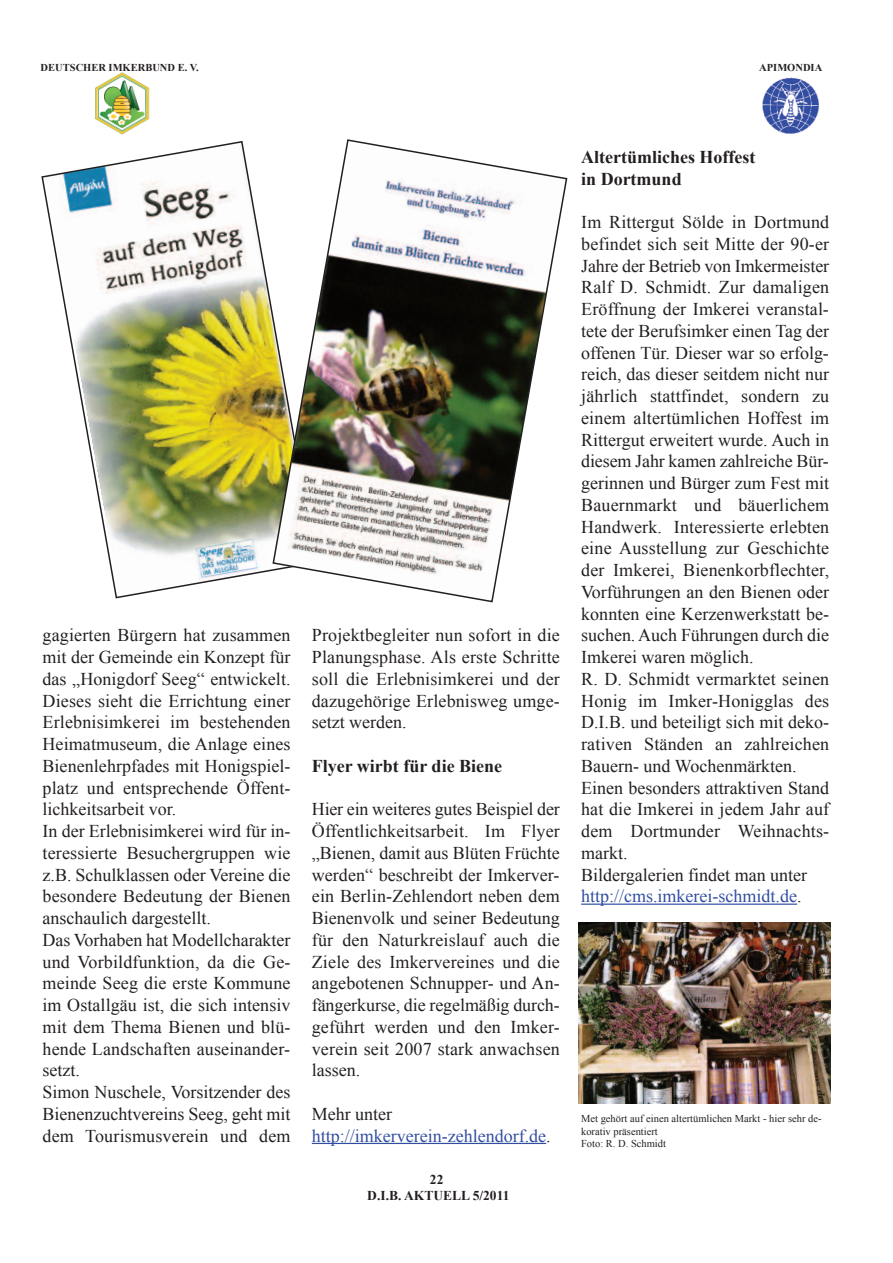
<style>
.page{position:relative;width:893px;height:1263px;background:#fff}
.page>*{position:absolute;margin:0;border:0;box-sizing:border-box;transform-origin:0 0}
.t1{font:18px/21.8px "Times New Roman";letter-spacing:.005em;color:#231f20}
.t2{font:700 18px/21.8px "Times New Roman";color:#231f20}
.t3{font:18px/21.8px "Times New Roman";color:#324ea1}
.t4{font:700 13.5px/16.2px "Times New Roman";color:#231f20;text-align:center}
.t5{font:10.5px/12.6px "Times New Roman";color:#231f20}
.t6{font:700 10.5px "Times New Roman";color:#231f20}
.s1{color:#231f20}
.s2{color:#324ea1}
</style>
<div class="page">
<hr style="left:312px;top:1143px;width:234px;height:1px;background:#324ea1">
<hr style="left:581px;top:903px;width:216px;height:2px;background:#324ea1">
<img style="left:95px;top:72px;width:55px;height:63px">
<img style="left:762px;top:77px;width:58px;height:57px">
<img style="left:41px;top:141px;width:231px;height:458px">
<img style="left:272px;top:139px;width:296px;height:464px">
<img style="left:578px;top:922px;width:252px;height:181px">
<p class="t6" style="left:41px;top:61px;width:160px">DEUTSCHER IMKERBUND E. V.</p>
<p class="t6" style="left:759px;top:62px;width:64px">APIMONDIA</p>
<p class="t1" style="left:43px;top:624px;width:250px">gagierten Bürgern hat zusammen mit der Gemeinde ein Konzept für das „Honigdorf Seeg“ entwickelt.<br>Dieses sieht die Errichtung einer<br>Erlebnisimkerei im bestehenden<br>Heimatmuseum, die Anlage eines<br>Bienenlehrpfades mit Honigspiel&shy;platz und entsprechende Öffent&shy;lichkeitsarbeit vor.<br>In der Erlebnisimkerei wird für in&shy;teressierte Besuchergruppen wie z.B. Schulklassen oder Vereine die besondere Bedeutung der Bienen anschaulich dargestellt.<br>Das Vorhaben hat Modellcharakter und Vorbildfunktion, da die Ge&shy;meinde Seeg die erste Kommune im Ostallgäu ist, die sich intensiv mit dem Thema Bienen und blü&shy;hende Landschaften auseinander&shy;setzt.<br>Simon Nuschele, Vorsitzender des<br>Bienenzuchtvereins Seeg, geht mit dem Tourismusverein und dem</p>
<p class="t1" style="left:312px;top:624px;width:250px;text-align:justify">Projektbegleiter nun sofort in die Planungsphase. Als erste Schritte soll die Erlebnisimkerei und der dazugehörige Erlebnisweg umge&shy;setzt werden.</p>
<p class="t2" style="left:312px;top:755px;width:192px">Flyer wirbt für die Biene</p>
<p class="t1" style="left:312px;top:798px;width:250px;text-align:justify">Hier ein weiteres gutes Beispiel der Öffentlichkeitsarbeit. Im Flyer „Bienen, damit aus Blüten Früchte werden“ beschreibt der Imkerver&shy;ein Berlin-Zehlendort neben dem Bienenvolk und seiner Bedeutung für den Naturkreislauf auch die Ziele des Imkervereines und die angebotenen Schnupper- und An&shy;fängerkurse, die regelmäßig durch&shy;geführt werden und den Imker&shy;verein seit 2007 stark anwachsen lassen.</p>
<p class="t3" style="left:312px;top:1103px;width:240px"><span class="s1">Mehr unter </span>http://imkerverein-zehlendorf.de<span class="s1">.</span></p>
<p class="t4" style="left:367px;top:1171px;width:144px">22<br>D.I.B. AKTUELL 5/2011</p>
<p class="t2" style="left:581px;top:146px;width:176px">Altertümliches Hoffest in Dortmund</p>
<p class="t1" style="left:581px;top:211px;width:250px">Im Rittergut Sölde in Dortmund befindet sich seit Mitte der 90-er<br>Jahre der Betrieb von Imkermeister<br>Ralf D. Schmidt. Zur damaligen<br>Eröffnung der Imkerei veranstal&shy;tete der Berufsimker einen Tag der offenen Tür. Dieser war so erfolg&shy;reich, das dieser seitdem nicht nur jährlich stattfindet, sondern zu einem altertümlichen Hoffest im<br>Rittergut erweitert wurde. Auch in diesem Jahr kamen zahlreiche Bür&shy;gerinnen und Bürger zum Fest mit<br>Bauernmarkt und bäuerlichem<br>Handwerk. Interessierte erlebten eine Ausstellung zur Geschichte der Imkerei, Bienenkorbflechter,<br>Vorführungen an den Bienen oder konnten eine Kerzenwerkstatt be&shy;suchen. Auch Führungen durch die<br>Imkerei waren möglich.<br>R. D. Schmidt vermarktet seinen<br>Honig im Imker-Honigglas des<br>D.I.B. und beteiligt sich mit deko&shy;rativen Ständen an zahlreichen<br>Bauern- und Wochenmärkten.<br>Einen besonders attraktiven Stand hat die Imkerei in jedem Jahr auf dem Dortmunder Weihnachts&shy;markt.<br>Bildergalerien findet man unter <span class="s2">http://cms.imkerei-schmidt.de</span>.</p>
<p class="t5" style="left:581px;top:1112px;width:242px">Met gehört auf einen altertümlichen Markt - hier sehr de&shy;korativ präsentiert<br>Foto: R. D. Schmidt</p>
</div>
